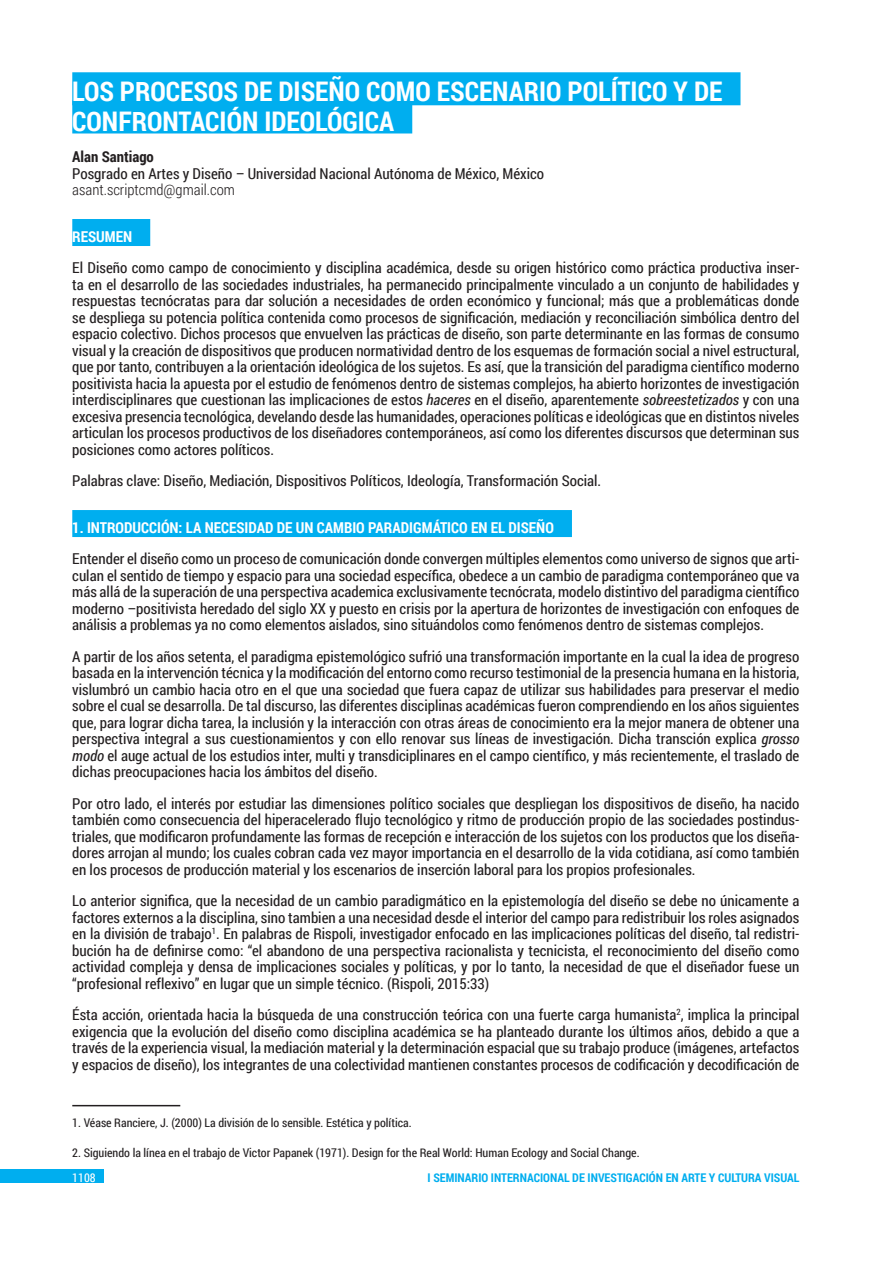
<style>
.page{position:relative;width:893px;height:1263px;background:#fff}
.page>*{position:absolute;margin:0;border:0;box-sizing:border-box;transform-origin:0 0}
.Título_CV{font:700 27px/29.7px "Roboto Condensed";color:#fff}
.Normal_CV{font:15px/16.5px "Roboto Condensed";color:#231f20;text-align:justify}
.Keywords_Normal_CV{font:15px "Roboto Condensed";color:#231f20}
.Sección_CV{font:700 15px "Roboto Condensed";color:#fff}
.Universidad_Autor_a{font:15px "Roboto Condensed";color:#231f20}
.Mail_pos_Univ_Autor{font:300 15px "Roboto Condensed";color:#231f20}
.Nombre_Autor_a_Norma{font:700 15px "Roboto Condensed";color:#231f20}
.Nota_pie_CV{font:12px "Roboto Condensed";color:#231f20}
.t1{font:700 12px "Roboto Condensed";color:#00aeef}
.t2{font:12px "Roboto Condensed";color:#fff}
.s1{font-style:italic}
</style>
<div class="page">
<div style="left:0;top:1169px;width:104px;height:14px;background:#00aeef"></div>
<div style="left:72px;top:72px;width:668px;height:33px;background:#00aeef"></div>
<div style="left:72px;top:100px;width:340px;height:33px;background:#00aeef"></div>
<div style="left:72px;top:219px;width:78px;height:27px;background:#00aeef"></div>
<div style="left:72px;top:510px;width:500px;height:27px;background:#00aeef"></div>
<hr style="left:72px;top:1105px;width:108px;height:1px;background:#231f20">
<p class="Título_CV" style="left:72px;top:75px;width:652px">LOS PROCESOS DE DISEÑO COMO ESCENARIO POLÍTICO Y DE<br>CONFRONTACIÓN IDEOLÓGICA</p>
<p class="Nombre_Autor_a_Norma" style="left:72px;top:146px;width:83px">Alan Santiago</p>
<p class="Universidad_Autor_a" style="left:72px;top:163px;width:473px">Posgrado en Artes y Diseño – Universidad Nacional Autónoma de México, México</p>
<p class="Mail_pos_Univ_Autor" style="left:72px;top:179px;width:164px">asant.scriptcmd@gmail.com</p>
<p class="Sección_CV" style="left:72px;top:226px;width:61px">RESUMEN</p>
<p class="Normal_CV" style="left:72px;top:259px;width:729px">El Diseño como campo de conocimiento y disciplina académica, desde su origen histórico como práctica productiva inser&shy;ta en el desarrollo de las sociedades industriales, ha permanecido principalmente vinculado a un conjunto de habilidades y respuestas tecnócratas para dar solución a necesidades de orden económico y funcional; más que a problemáticas donde se despliega su potencia política contenida como procesos de significación, mediación y reconciliación simbólica dentro del espacio colectivo. Dichos procesos que envuelven las prácticas de diseño, son parte determinante en las formas de consumo visual y la creación de dispositivos que producen normatividad dentro de los esquemas de formación social a nivel estructural, que por tanto, contribuyen a la orientación ideológica de los sujetos. Es así, que la transición del paradigma científico moderno positivista hacia la apuesta por el estudio de fenómenos dentro de sistemas complejos, ha abierto horizontes de investigación interdisciplinares que cuestionan las implicaciones de estos <span class="s1">haceres</span> en el diseño, aparentemente <span class="s1">sobreestetizados</span> y con una excesiva presencia tecnológica, develando desde las humanidades, operaciones políticas e ideológicas que en distintos niveles articulan los procesos productivos de los diseñadores contemporáneos, así como los diferentes discursos que determinan sus posiciones como actores políticos.</p>
<p class="Keywords_Normal_CV" style="left:72px;top:470px;width:530px">Palabras clave: Diseño, Mediación, Dispositivos Políticos, Ideología, Transformación Social.</p>
<p class="Sección_CV" style="left:72px;top:517px;width:483px">1. INTRODUCCIÓN: LA NECESIDAD DE UN CAMBIO PARADIGMÁTICO EN EL DISEÑO</p>
<p class="Normal_CV" style="left:72px;top:550px;width:729px">Entender el diseño como un proceso de comunicación donde convergen múltiples elementos como universo de signos que arti&shy;culan el sentido de tiempo y espacio para una sociedad específica, obedece a un cambio de paradigma contemporáneo que va más allá de la superación de una perspectiva academica exclusivamente tecnócrata, modelo distintivo del paradigma científico moderno –positivista heredado del siglo XX y puesto en crisis por la apertura de horizontes de investigación con enfoques de análisis a problemas ya no como elementos aislados, sino situándolos como fenómenos dentro de sistemas complejos.</p>
<p class="Normal_CV" style="left:72px;top:647px;width:729px">A partir de los años setenta, el paradigma epistemológico sufrió una transformación importante en la cual la idea de progreso basada en la intervención técnica y la modificación del entorno como recurso testimonial de la presencia humana en la historia, vislumbró un cambio hacia otro en el que una sociedad que fuera capaz de utilizar sus habilidades para preservar el medio sobre el cual se desarrolla. De tal discurso, las diferentes disciplinas académicas fueron comprendiendo en los años siguientes que, para lograr dicha tarea, la inclusión y la interacción con otras áreas de conocimiento era la mejor manera de obtener una perspectiva integral a sus cuestionamientos y con ello renovar sus líneas de investigación. Dicha transción explica <span class="s1">grosso modo</span> el auge actual de los estudios inter, multi y transdiciplinares en el campo científico, y más recientemente, el traslado de dichas preocupaciones hacia los ámbitos del diseño.</p>
<p class="Normal_CV" style="left:72px;top:794px;width:729px">Por otro lado, el interés por estudiar las dimensiones político sociales que despliegan los dispositivos de diseño, ha nacido también como consecuencia del hiperacelerado flujo tecnológico y ritmo de producción propio de las sociedades postindus&shy;triales, que modificaron profundamente las formas de recepción e interacción de los sujetos con los productos que los diseña&shy;dores arrojan al mundo; los cuales cobran cada vez mayor importancia en el desarrollo de la vida cotidiana, así como también en los procesos de producción material y los escenarios de inserción laboral para los propios profesionales.</p>
<p class="Normal_CV" style="left:72px;top:892px;width:729px">Lo anterior significa, que la necesidad de un cambio paradigmático en la epistemología del diseño se debe no únicamente a factores externos a la disciplina, sino tambien a una necesidad desde el interior del campo para redistribuir los roles asignados en la división de trabajo<sup>1</sup>. En palabras de Rispoli, investigador enfocado en las implicaciones políticas del diseño, tal redistri&shy;bución ha de definirse como: “el abandono de una perspectiva racionalista y tecnicista, el reconocimiento del diseño como actividad compleja y densa de implicaciones sociales y políticas, y por lo tanto, la necesidad de que el diseñador fuese un “profesional reflexivo” en lugar que un simple técnico. (Rispoli, 2015:33)</p>
<p class="Normal_CV" style="left:72px;top:1006px;width:729px">Ésta acción, orientada hacia la búsqueda de una construcción teórica con una fuerte carga humanista<sup>2</sup>, implica la principal exigencia que la evolución del diseño como disciplina académica se ha planteado durante los últimos años, debido a que a través de la experiencia visual, la mediación material y la determinación espacial que su trabajo produce (imágenes, artefactos y espacios de diseño), los integrantes de una colectividad mantienen constantes procesos de codificación y decodificación de</p>
<p class="Nota_pie_CV" style="left:72px;top:1114px;width:341px">1. Véase Ranciere, J. (2000) La división de lo sensible. Estética y política.</p>
<p class="Nota_pie_CV" style="left:72px;top:1144px;width:569px">2. Siguiendo la línea en el trabajo de Victor Papanek (1971). Design for the Real World: Human Ecology and Social Change.</p>
<p class="t2" style="left:72px;top:1169px;width:25px">1108</p>
<p class="t1" style="left:428px;top:1169px;width:373px">I SEMINARIO INTERNACIONAL DE INVESTIGACIÓN EN ARTE Y CULTURA VISUAL</p>
</div>
